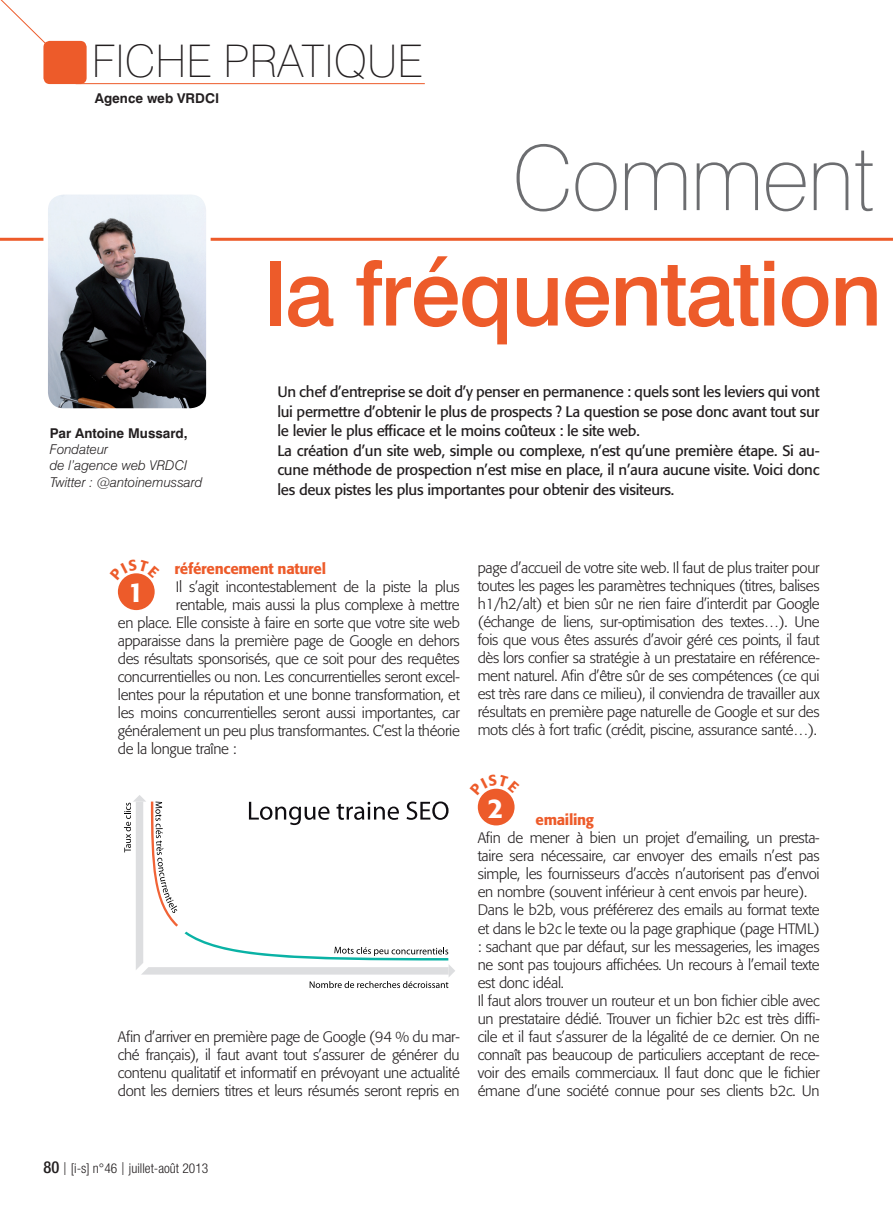
<style>
.page{position:relative;width:893px;height:1211px;background:#fff}
.page>*{position:absolute;margin:0;border:0;box-sizing:border-box;transform-origin:0 0}
.t1{font:500 90px "Swiss 721 BT";letter-spacing:-.02em;color:#ed5b2a}
.t2{font:100 90px "Swiss 721 BT";letter-spacing:-.02em;color:#6c6d70}
.t3{font:100 45px "Swiss 721 BT";color:#231f20}
.t4{font:500 27px "Formata";color:#fff}
.t5{font:300 15px/18px "Formata";letter-spacing:-.02em;color:#231f20;text-align:justify}
.t6{font:15px/19.5px "Formata";letter-spacing:-.02em;color:#231f20}
.t7{font:500 15px "Formata";letter-spacing:-.02em;color:#ed5b2a}
.t8{font:italic 300 13.5px/16.2px "Swiss 721 BT";color:#231f20}
.t9{font:700 13.5px "Swiss 721 BT";color:#231f20}
.t10{font:300 condensed 13.5px "Helvetica Neue LT Std";color:#231f20}
.s1{font-weight:500;font-size:16.5px}
.s2{font-weight:100;font-stretch:normal;font-size:18px}
</style>
<div class="page">
<div style="left:43px;top:41px;width:44px;height:43px;background:#ed5b2a;border-radius:6px"></div>
<hr style="left:76px;top:83px;width:349px;height:1px;background:#ed5b2a">
<div style="left:118px;top:573px;width:37px;height:37px;background:#ed5b2a;border-radius:50%"></div>
<svg style="left:124px;top:795px;width:331px;height:193px"></svg>
<div style="left:478px;top:788px;width:36px;height:37px;background:#ed5b2a;border-radius:50%"></div>
<hr style="left:0;top:238px;width:893px;height:3px;background:#ed5b2a">
<img style="left:48px;top:195px;width:158px;height:213px">
<div style="left:43px;top:190px;width:168px;height:223px;border:4px solid #fff;border-radius:18px"></div>
<svg style="left:0;top:0;width:85px;height:82px"></svg>
<svg style="left:122px;top:573px;width:29px;height:7px"></svg>
<svg style="left:482px;top:788px;width:28px;height:7px"></svg>
<h2 class="t3" style="left:92px;top:34px;width:332px">FICHE PRATIQUE</h2>
<p class="t9" style="left:95px;top:90px;width:126px">Agence web VRDCI</p>
<p class="t9" style="left:50px;top:425px;width:139px">Par Antoine Mussard,</p>
<p class="t8" style="left:50px;top:441px;width:154px">Fondateur<br>de l’agence web VRDCI<br>Twitter : @antoinemussard</p>
<h1 class="t2" style="left:512px;top:123px;width:364px">Comment</h1>
<h1 class="t1" style="left:264px;top:239px;width:619px">la fréquentation</h1>
<p class="t6" style="left:277px;top:382px;width:544px">Un chef d’entreprise se doit d’y penser en permanence : quels sont les leviers qui vont lui permettre d’obtenir le plus de prospects ? La question se pose donc avant tout sur le levier le plus efficace et le moins coûteux : le site web.<br>La création d’un site web, simple ou complexe, n’est qu’une première étape. Si au&shy;cune méthode de prospection n’est mise en place, il n’aura aucune visite. Voici donc les deux pistes les plus importantes pour obtenir des visiteurs.</p>
<p class="t7" style="left:175px;top:559px;width:153px">référencement naturel</p>
<p class="t5" style="left:176px;top:578px;width:285px">Il s’agit incontestablement de la piste la plus</p>
<p class="t5" style="left:176px;top:596px;width:285px">rentable, mais aussi la plus complexe à mettre</p>
<p class="t5" style="left:118px;top:614px;width:343px">en place. Elle consiste à faire en sorte que votre site web</p>
<p class="t5" style="left:118px;top:632px;width:343px">apparaisse dans la première page de Google en dehors</p>
<p class="t5" style="left:118px;top:650px;width:343px">des résultats sponsorisés, que ce soit pour des requêtes</p>
<p class="t5" style="left:118px;top:668px;width:343px">concurrentielles ou non. Les concurrentielles seront excel-</p>
<p class="t5" style="left:118px;top:686px;width:343px">lentes pour la réputation et une bonne transformation, et</p>
<p class="t5" style="left:118px;top:704px;width:343px">les moins concurrentielles seront aussi importantes, car</p>
<p class="t5" style="left:118px;top:722px;width:343px">généralement un peu plus transformantes. C’est la théorie</p>
<p class="t5" style="left:118px;top:740px;width:120px">de la longue traîne :</p>
<h3 class="t4" style="left:128px;top:576px;width:17px">1</h3>
<p class="t5" style="left:118px;top:1028px;width:343px">Afin d’arriver en première page de Google (94 % du mar&shy;ché français), il faut avant tout s’assurer de générer du contenu qualitatif et informatif en prévoyant une actualité dont les derniers titres et leurs résumés seront repris en</p>
<p class="t5" style="left:478px;top:559px;width:343px">page d’accueil de votre site web. Il faut de plus traiter pour toutes les pages les paramètres techniques (titres, balises h1/h2/alt) et bien sûr ne rien faire d’interdit par Google (échange de liens, sur-optimisation des textes…). Une fois que vous êtes assurés d’avoir géré ces points, il faut dès lors confier sa stratégie à un prestataire en référence&shy;ment naturel. Afin d’être sûr de ses compétences (ce qui est très rare dans ce milieu), il conviendra de travailler aux résultats en première page naturelle de Google et sur des mots clés à fort trafic (crédit, piscine, assurance santé…).</p>
<h3 class="t4" style="left:488px;top:791px;width:17px">2</h3>
<p class="t7" style="left:535px;top:811px;width:60px">emailing</p>
<p class="t5" style="left:478px;top:829px;width:343px;text-align:left">Afin de mener à bien un projet d’emailing, un presta&shy;taire sera nécessaire, car envoyer des emails n’est pas simple, les fournisseurs d’accès n’autorisent pas d’envoi en nombre (souvent inférieur à cent envois par heure).<br>Dans le b2b, vous préférerez des emails au format texte et dans le b2c le texte ou la page graphique (page HTML) : sachant que par défaut, sur les messageries, les images ne sont pas toujours affichées. Un recours à l’email texte est donc idéal.<br>Il faut alors trouver un routeur et un bon fichier cible avec un prestataire dédié. Trouver un fichier b2c est très diffi&shy;cile et il faut s’assurer de la légalité de ce dernier. On ne connaît pas beaucoup de particuliers acceptant de rece&shy;voir des emails commerciaux. Il faut donc que le fichier émane d’une société connue pour ses clients b2c. Un</p>
<p class="t10" style="left:43px;top:1161px;width:166px"><span class="s1">80</span> <span class="s2">l</span> [i-s] n°46 <span class="s2">l</span> juillet-août 2013</p>
</div>
